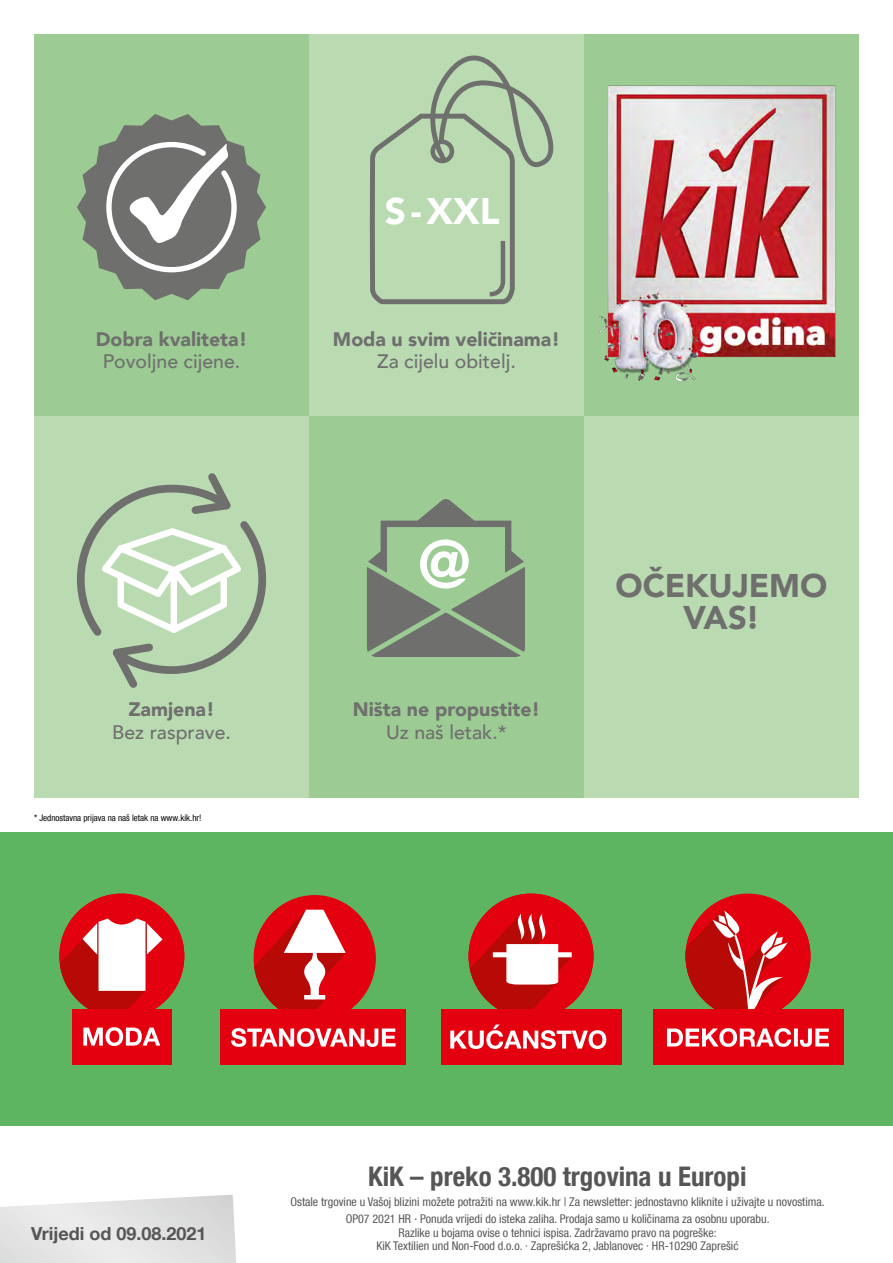
<style>
.page{position:relative;width:893px;height:1263px;background:#fff}
.page>*{position:absolute;margin:0;border:0;box-sizing:border-box;transform-origin:0 0}
.t1{font:900 66px "Avenir";color:#fff}
.t2{font:900 37.05px "Avenir";color:#fff}
.t3{font:900 32.85px/32.8px "Avenir";letter-spacing:-.005em;color:#6f6f6e;text-align:center}
.t4{font:700 condensed 27px "Helvetica Neue LT Com";color:#565656}
.t5{font:900 19.5px "Avenir";color:#6f6f6e}
.t6{font:500 19.5px "Avenir";color:#6f6f6e}
.t7{font:700 18px "Helvetica Neue LT Com";color:#565656}
.t8{font:condensed 12px/16.8px "Helvetica Neue LT Com";color:#565656;text-align:center}
.t9{font:condensed 9px "Helvetica Neue LT Com";color:#000}
.s1{font-stretch:normal}
</style>
<div class="page">
<svg style="left:0;top:1195px;width:236px;height:68px;background:#e5e5e5"></svg>
<div style="left:584px;top:34px;width:275px;height:382px;background:#9ccc94"></div>
<div style="left:0;top:832px;width:893px;height:294px;background:#5db561"></div>
<div style="left:309px;top:416px;width:275px;height:381px;background:#9ccc94"></div>
<div style="left:309px;top:34px;width:275px;height:382px;background:#badbb2"></div>
<svg style="left:370px;top:55px;width:184px;height:249px"></svg>
<div style="left:584px;top:416px;width:275px;height:381px;background:#badbb2"></div>
<svg style="left:367px;top:499px;width:158px;height:158px"></svg>
<div style="left:34px;top:34px;width:275px;height:382px;background:#9ccc94"></div>
<svg style="left:77px;top:114px;width:189px;height:186px"></svg>
<div style="left:34px;top:416px;width:275px;height:381px;background:#badbb2"></div>
<svg style="left:77px;top:473px;width:189px;height:215px"></svg>
<svg style="left:59px;top:893px;width:125px;height:116px"></svg>
<div style="left:72px;top:1009px;width:100px;height:55px;background:#e3000f"></div>
<svg style="left:83px;top:1027px;width:77px;height:19px"></svg>
<div style="left:254px;top:895px;width:122px;height:126px;background:#e3000f;border-radius:50%"></div>
<svg style="left:254px;top:910px;width:92px;height:99px"></svg>
<div style="left:221px;top:1009px;width:185px;height:55px;background:#e3000f"></div>
<svg style="left:231px;top:1028px;width:165px;height:19px"></svg>
<svg style="left:685px;top:895px;width:125px;height:114px"></svg>
<div style="left:653px;top:1009px;width:190px;height:55px;background:#e3000f"></div>
<svg style="left:667px;top:1028px;width:162px;height:19px"></svg>
<svg style="left:468px;top:893px;width:125px;height:116px"></svg>
<div style="left:441px;top:1009px;width:180px;height:55px;background:#e3000f"></div>
<svg style="left:450px;top:1024px;width:156px;height:25px"></svg>
<img style="left:599px;top:85px;width:237px;height:296px">
<h3 class="t5" style="left:96px;top:322px;width:153px">Dobra kvaliteta!</h3>
<h3 class="t6" style="left:103px;top:344px;width:139px">Povoljne cijene.</h3>
<h3 class="t5" style="left:128px;top:693px;width:88px">Zamjena!</h3>
<h3 class="t6" style="left:112px;top:715px;width:120px">Bez rasprave.</h3>
<p class="t9" style="left:34px;top:813px;width:169px">* Jednostavna prijava na naš letak na www.kik.hr!</p>
<h2 class="t2" style="left:385px;top:179px;width:116px">S - XXL</h2>
<h3 class="t5" style="left:333px;top:322px;width:229px">Moda u svim veličinama!</h3>
<h3 class="t6" style="left:377px;top:344px;width:140px">Za cijelu obitelj.</h3>
<h1 class="t1" style="left:418px;top:508px;width:54px">@</h1>
<h3 class="t5" style="left:353px;top:693px;width:189px">Ništa ne propustite!</h3>
<h3 class="t6" style="left:386px;top:715px;width:122px">Uz naš letak.*</h3>
<h3 class="t3" style="left:616px;top:568px;width:213px">OČEKUJEMO<br>VAS!</h3>
<h3 class="t7" style="left:31px;top:1222px;width:177px">Vrijedi od 09.08.2021</h3>
<h3 class="t4" style="left:368px;top:1160px;width:380px">KiK – preko 3.800 trgovina u Europi</h3>
<p class="t8" style="left:291px;top:1193px;width:536px">Ostale trgovine u Vašoj blizini možete potražiti na www.kik.hr | Za newsletter: jednostavno kliknite i uživajte u novostima.<br>OP07 2021 HR <span class="s1">·</span> Ponuda vrijedi do isteka zaliha. Prodaja samo u količinama za osobnu uporabu.</p>
<p class="t8" style="left:376px;top:1225px;width:364px;line-height:13.5px">Razlike u bojama ovise o tehnici ispisa. Zadržavamo pravo na pogreške:<br>KiK Textilien und Non-Food d.o.o. · Zaprešićka 2, Jablanovec · HR-10290 Zaprešić</p>
</div>
